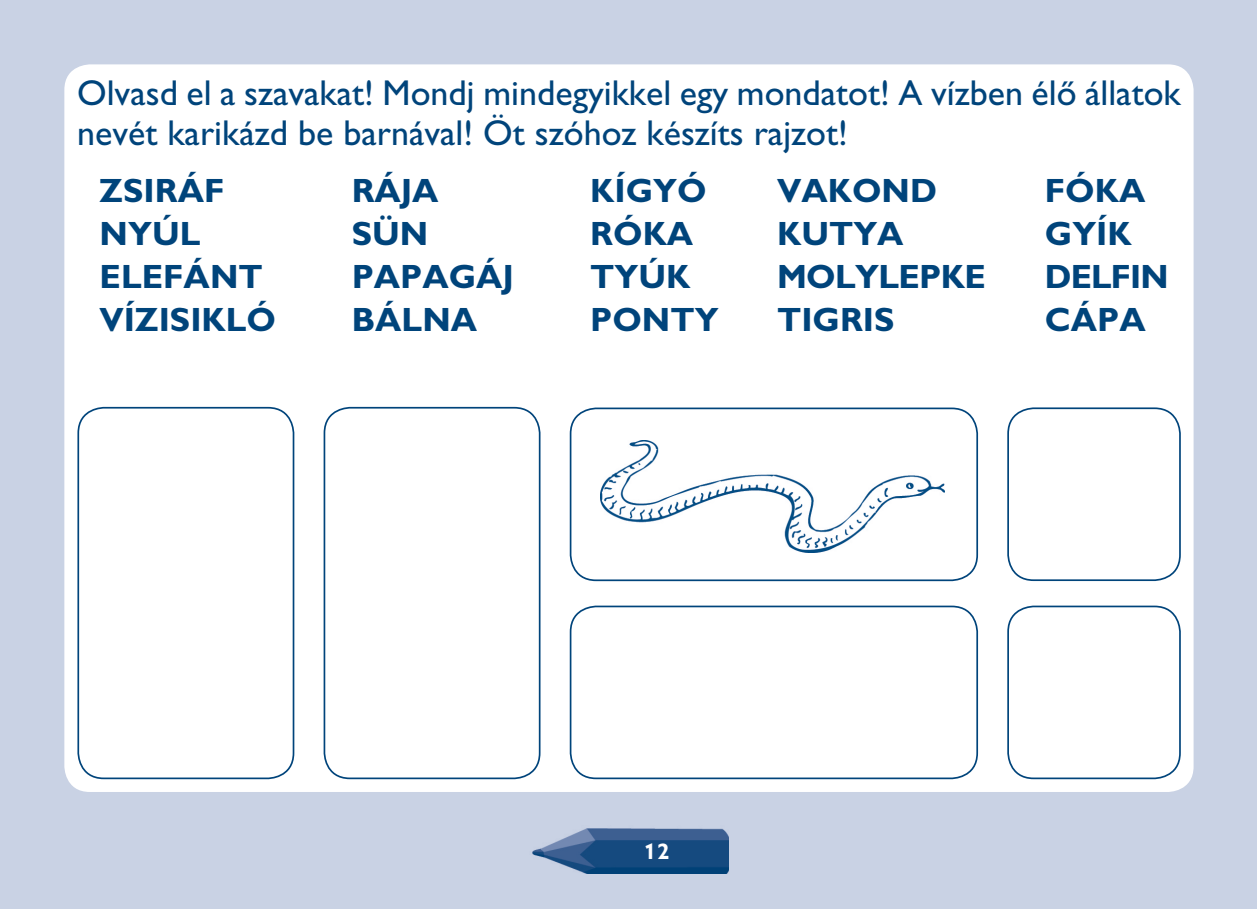
<style>
.page{position:relative;width:1257px;height:909px;background:#fff}
.page>*{position:absolute;margin:0;border:0;box-sizing:border-box;transform-origin:0 0}
.t1{font:36px/40.5px "Gill 1 Horvat 1";color:#00447b}
.t2{font:33.75px "Gilboljo";color:#00447b}
.t3{font:33.75px "Gilboljo";letter-spacing:-.02em;color:#00447b}
.t4{font:22.5px "Gilboljo";color:#fff}
</style>
<div class="page">
<div style="left:0;top:0;width:1257px;height:908px;background:#c9d2e4"></div>
<img style="left:532px;top:828px;width:196px;height:45px">
<div style="left:64px;top:64px;width:1129px;height:727px;background:#fff"></div>
<div style="left:323px;top:406px;width:218px;height:372px;background:#fff"></div>
<div style="left:77px;top:406px;width:218px;height:372px;background:#fff"></div>
<svg style="left:569px;top:406px;width:408px;height:176px"></svg>
<div style="left:569px;top:604px;width:408px;height:176px;background:#fff"></div>
<div style="left:1006px;top:406px;width:175px;height:174px;background:#fff"></div>
<div style="left:1006px;top:604px;width:175px;height:174px;background:#fff"></div>
<img style="left:600px;top:440px;width:344px;height:112px">
<p class="t1" style="left:77px;top:72px;width:1105px">Olvasd el a szavakat! Mondj mindegyikkel egy mondatot! A vízben élô állatok nevét karikázd be barnával! Öt szóhoz készíts rajzot!</p>
<p class="t2" style="left:100px;top:170px;width:126px">ZSIRÁF</p>
<p class="t2" style="left:352px;top:170px;width:88px">RÁJA</p>
<p class="t2" style="left:590px;top:170px;width:118px">KÍGYÓ</p>
<p class="t2" style="left:777px;top:170px;width:161px">VAKOND</p>
<p class="t2" style="left:1045px;top:170px;width:102px">FÓKA</p>
<p class="t2" style="left:100px;top:213px;width:102px">NYÚL</p>
<p class="t2" style="left:352px;top:213px;width:78px">SÜN</p>
<p class="t2" style="left:590px;top:213px;width:105px">RÓKA</p>
<p class="t2" style="left:777px;top:213px;width:128px">KUTYA</p>
<p class="t2" style="left:1045px;top:213px;width:88px">GYÍK</p>
<p class="t2" style="left:100px;top:257px;width:165px">ELEFÁNT</p>
<p class="t2" style="left:352px;top:257px;width:164px">PAPAGÁJ</p>
<p class="t2" style="left:590px;top:257px;width:102px">TYÚK</p>
<p class="t3" style="left:777px;top:257px;width:210px">MOLYLEPKE</p>
<p class="t2" style="left:1045px;top:257px;width:125px">DELFIN</p>
<p class="t2" style="left:100px;top:300px;width:178px">VÍZISIKLÓ</p>
<p class="t2" style="left:352px;top:300px;width:127px">BÁLNA</p>
<p class="t2" style="left:590px;top:300px;width:130px">PONTY</p>
<p class="t2" style="left:777px;top:300px;width:119px">TIGRIS</p>
<p class="t2" style="left:1045px;top:300px;width:102px">CÁPA</p>
<p class="t4" style="left:644px;top:838px;width:26px">12</p>
</div>
